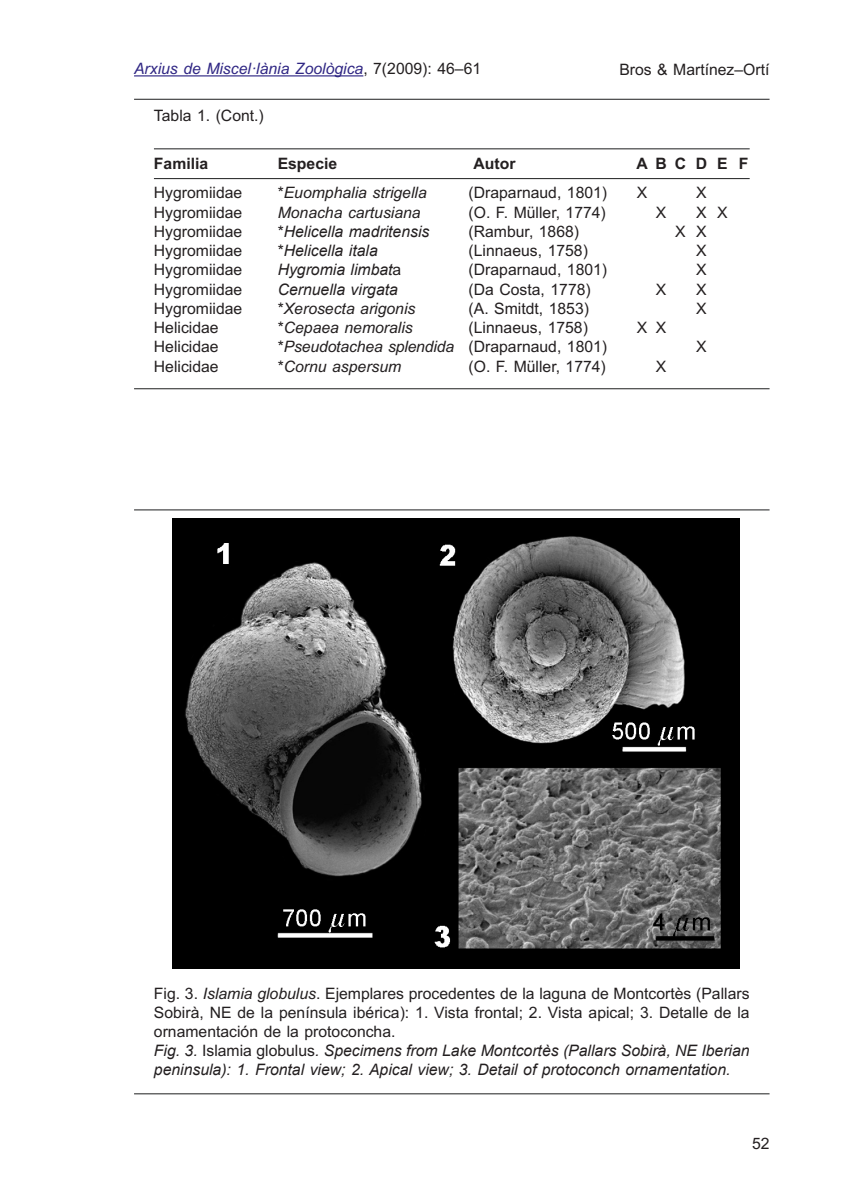
<style>
.page{position:relative;width:844px;height:1191px;background:#fff}
.page>*{position:absolute;margin:0;border:0;box-sizing:border-box;transform-origin:0 0}
.Taules_1{font:15.75px "Arial MT2";color:#231f20}
.Peu_1_esp{font:15.75px/18.9px "Arial MT2";color:#231f20;text-align:justify}
.Peu_2_ang{font:15.75px/18.9px "Arial Italic MT2";color:#231f20}
.Taules_1-2{font:italic 15.75px "Arial";color:#231f20}
.Taules_1-3{font:15.75px "Arial Italic MT2";color:#231f20}
.t1{font:italic 15.75px "Arial";color:#302784}
.Taula_1_linia_1{font:15.75px "Arial MT2";color:#231f20}
.Taula_1_linia_1-2{font:700 15.75px "Arial";color:#231f20}
.Taula_1_linia_1-3{font:italic 15.75px "Arial";color:#231f20}
.Tau_cap_1_esp{font:15.75px "Arial MT2";color:#231f20}
.s1{font-family:"Arial MT2";font-style:normal;color:#231f20}
.s2{font-family:"Arial MT2";font-style:normal}
.s3{font-family:"Arial MT2"}
.s4{font-family:"Arial";font-style:italic}
</style>
<div class="page">
<hr style="left:134px;top:75px;width:229px;height:1px;background:#302784">
<hr style="left:154px;top:148px;width:595px;height:1px;background:#1d1e1f">
<hr style="left:154px;top:178px;width:595px;height:1px;background:#1d1e1f">
<hr style="left:134px;top:99px;width:635px;height:1px;background:#1d1e1f">
<hr style="left:134px;top:388px;width:635px;height:1px;background:#1d1e1f">
<img style="left:172px;top:519px;width:567px;height:449px">
<hr style="left:134px;top:509px;width:635px;height:1px;background:#1d1e1f">
<hr style="left:134px;top:1093px;width:635px;height:1px;background:#1d1e1f">
<p class="t1" style="left:134px;top:58px;width:348px">Arxius de Miscel·lània Zoològica<span class="s1">, 7(2009): 46–61</span></p>
<p class="Peu_1_esp" style="left:619px;top:60px;width:152px">Bros &amp; Martínez–Ortí</p>
<p class="Tau_cap_1_esp" style="left:154px;top:105px;width:111px">Tabla 1. (Cont.)</p>
<p class="Taula_1_linia_1-2" style="left:154px;top:153px;width:56px">Familia</p>
<p class="Taula_1_linia_1-2" style="left:277px;top:153px;width:61px">Especie</p>
<p class="Taula_1_linia_1-2" style="left:473px;top:153px;width:43px">Autor</p>
<p class="Taula_1_linia_1-2" style="left:636px;top:153px;width:113px">ABCDEF</p>
<p class="Taula_1_linia_1" style="left:154px;top:182px;width:90px">Hygromiidae</p>
<p class="Taula_1_linia_1-3" style="left:277px;top:183px;width:151px"><span class="s2">*</span>Euomphalia strigella</p>
<p class="Taula_1_linia_1" style="left:468px;top:182px;width:140px">(Draparnaud, 1801)</p>
<p class="Taula_1_linia_1" style="left:636px;top:182px;width:12px">X</p>
<p class="Taula_1_linia_1" style="left:696px;top:182px;width:12px">X</p>
<p class="Taules_1" style="left:154px;top:202px;width:90px">Hygromiidae</p>
<p class="Taules_1-2" style="left:277px;top:202px;width:144px">Monacha cartusiana</p>
<p class="Taules_1" style="left:468px;top:202px;width:139px">(O. F. Müller, 1774)</p>
<p class="Taules_1" style="left:655px;top:202px;width:12px">X</p>
<p class="Taules_1" style="left:696px;top:202px;width:33px">X X</p>
<p class="Taules_1" style="left:154px;top:221px;width:90px">Hygromiidae</p>
<p class="Taules_1-3" style="left:277px;top:221px;width:153px"><span class="s3">*</span>Helicella madritensis</p>
<p class="Taules_1" style="left:468px;top:221px;width:112px">(Rambur, 1868)</p>
<p class="Taules_1" style="left:675px;top:221px;width:33px">X X</p>
<p class="Taules_1" style="left:154px;top:240px;width:90px">Hygromiidae</p>
<p class="Taules_1-3" style="left:277px;top:240px;width:102px"><span class="s3">*</span>Helicella itala</p>
<p class="Taules_1" style="left:468px;top:240px;width:121px">(Linnaeus, 1758)</p>
<p class="Taules_1" style="left:696px;top:240px;width:12px">X</p>
<p class="Taules_1" style="left:154px;top:259px;width:90px">Hygromiidae</p>
<p class="Taules_1-3" style="left:277px;top:260px;width:125px">Hygromia limbat<span class="s3">a</span></p>
<p class="Taules_1" style="left:468px;top:259px;width:140px">(Draparnaud, 1801)</p>
<p class="Taules_1" style="left:696px;top:259px;width:12px">X</p>
<p class="Taules_1" style="left:154px;top:279px;width:90px">Hygromiidae</p>
<p class="Taules_1-3" style="left:277px;top:279px;width:122px">Cernuella virgata</p>
<p class="Taules_1" style="left:468px;top:279px;width:124px">(Da Costa, 1778)</p>
<p class="Taules_1" style="left:655px;top:279px;width:12px">X</p>
<p class="Taules_1" style="left:696px;top:279px;width:12px">X</p>
<p class="Taules_1" style="left:154px;top:298px;width:90px">Hygromiidae</p>
<p class="Taules_1-2" style="left:277px;top:298px;width:139px"><span class="s2">*</span>Xerosecta arigonis</p>
<p class="Taules_1" style="left:468px;top:298px;width:122px">(A. Smitdt, 1853)</p>
<p class="Taules_1" style="left:696px;top:298px;width:12px">X</p>
<p class="Taules_1" style="left:154px;top:317px;width:66px">Helicidae</p>
<p class="Taules_1-2" style="left:277px;top:317px;width:137px"><span class="s2">*</span>Cepaea nemoralis</p>
<p class="Taules_1" style="left:468px;top:317px;width:121px">(Linnaeus, 1758)</p>
<p class="Taules_1" style="left:636px;top:317px;width:31px">X X</p>
<p class="Taules_1" style="left:154px;top:336px;width:66px">Helicidae</p>
<p class="Taules_1-2" style="left:277px;top:337px;width:331px"><span class="s2">*</span>Pseudotachea splendida <span class="s2">(Draparnaud, 1801)</span></p>
<p class="Taules_1" style="left:696px;top:336px;width:12px">X</p>
<p class="Taules_1" style="left:154px;top:356px;width:66px">Helicidae</p>
<p class="Taules_1-2" style="left:277px;top:356px;width:125px"><span class="s2">*</span>Cornu aspersum</p>
<p class="Taules_1" style="left:468px;top:356px;width:139px">(O. F. Müller, 1774)</p>
<p class="Taules_1" style="left:655px;top:356px;width:12px">X</p>
<p class="Peu_1_esp" style="left:154px;top:984px;width:597px">Fig. 3. <span class="s4">Islamia globulus</span>. Ejemplares procedentes de la laguna de Montcortès (Pallars Sobirà, NE de la península ibérica): 1. Vista frontal; 2. Vista apical; 3. Detalle de la ornamentación de la protoconcha.</p>
<p class="Peu_2_ang" style="left:154px;top:1041px;width:597px">Fig. 3. <span class="s3">Islamia globulus</span>. Specimens from Lake Montcortès (Pallars Sobirà, NE Iberian peninsula): 1. Frontal view; 2. Apical view; 3. Detail of protoconch ornamentation.</p>
<p class="Peu_1_esp" style="left:751px;top:1134px;width:19px">52</p>
</div>
